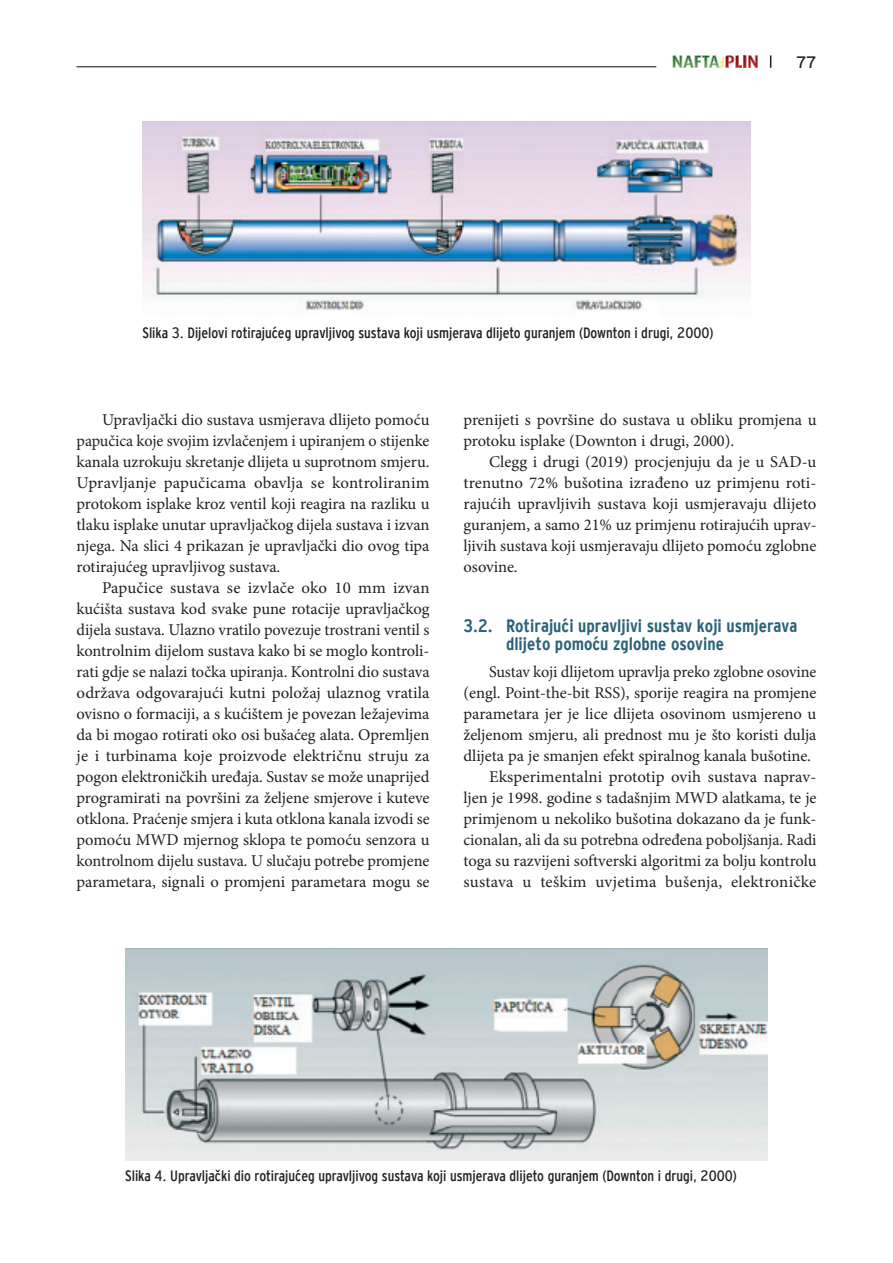
<style>
.page{position:relative;width:893px;height:1263px;background:#fff}
.page>*{position:absolute;margin:0;border:0;box-sizing:border-box;transform-origin:0 0}
.t1{font:700 18px/18px "Alan Interstate Mono Cond";color:#2b6378}
.t2{font:16.5px/21px "Minion Pro";color:#231f20;text-align:justify}
.t3{font:16.5px "Alan Interstate Mono";color:#231f20}
.t4{font:15px "Alan Interstate Mono Cond";color:#231f20}
</style>
<div class="page">
<img style="left:142px;top:122px;width:608px;height:189px">
<img style="left:125px;top:949px;width:643px;height:211px">
<svg style="left:673px;top:55px;width:85px;height:13px"></svg>
<svg style="left:770px;top:55px;width:1px;height:13px"></svg>
<hr style="left:77px;top:66px;width:579px;height:1px;background:#231f20">
<p class="t3" style="left:796px;top:52px;width:22px">77</p>
<p class="t4" style="left:142px;top:324px;width:573px">Slika 3. Dijelovi rotirajućeg upravljivog sustava koji usmjerava dlijeto guranjem (Downton i drugi, 2000)</p>
<p class="t2" style="left:77px;top:409px;width:355px;text-indent:26px">Upravljački dio sustava usmjerava dlijeto pomoću papučica koje svojim izvlačenjem i upiranjem o stijenke kanala uzrokuju skretanje dlijeta u suprotnom smjeru.<br>Upravljanje papučicama obavlja se kontroliranim protokom isplake kroz ventil koji reagira na razliku u tlaku isplake unutar upravljačkog dijela sustava i izvan njega. Na slici 4 prikazan je upravljački dio ovog tipa rotirajućeg upravljivog sustava.</p>
<p class="t2" style="left:77px;top:577px;width:355px;text-indent:26px">Papučice sustava se izvlače oko 10 mm izvan kućišta sustava kod svake pune rotacije upravljačkog dijela sustava. Ulazno vratilo povezuje trostrani ventil s kontrolnim dijelom sustava kako bi se moglo kontroli&shy;rati gdje se nalazi točka upiranja. Kontrolni dio sustava održava odgovarajući kutni položaj ulaznog vratila ovisno o formaciji, a s kućištem je povezan ležajevima da bi mogao rotirati oko osi bušaćeg alata. Opremljen je i turbinama koje proizvode električnu struju za pogon elektroničkih uređaja. Sustav se može unaprijed programirati na površini za željene smjerove i kuteve otklona. Praćenje smjera i kuta otklona kanala izvodi se pomoću MWD mjernog sklopa te pomoću senzora u kontrolnom dijelu sustava. U slučaju potrebe promjene parametara, signali o promjeni parametara mogu se</p>
<p class="t2" style="left:463px;top:409px;width:355px">prenijeti s površine do sustava u obliku promjena u protoku isplake (Downton i drugi, 2000).</p>
<p class="t2" style="left:463px;top:451px;width:355px;text-indent:26px">Clegg i drugi (2019) procjenjuju da je u SAD-u trenutno 72% bušotina izrađeno uz primjenu roti&shy;rajućih upravljivih sustava koji usmjeravaju dlijeto guranjem, a samo 21% uz primjenu rotirajućih uprav&shy;ljivih sustava koji usmjeravaju dlijeto pomoću zglobne osovine.</p>
<p class="t1" style="left:506px;top:617px;width:293px;text-indent:-43px">3.2. Rotirajući upravljivi sustav koji usmjerava dlijeto pomoću zglobne osovine</p>
<p class="t2" style="left:489px;top:661px;width:329px">Sustav koji dlijetom upravlja preko zglobne osovine</p>
<p class="t2" style="left:463px;top:682px;width:355px">(engl. Point-the-bit RSS), sporije reagira na promjene</p>
<p class="t2" style="left:463px;top:703px;width:354px">parametara jer je lice dlijeta osovinom usmjereno u</p>
<p class="t2" style="left:463px;top:724px;width:354px">željenom smjeru, ali prednost mu je što koristi dulja</p>
<p class="t2" style="left:463px;top:745px;width:349px">dlijeta pa je smanjen efekt spiralnog kanala bušotine.</p>
<p class="t2" style="left:489px;top:766px;width:329px">Eksperimentalni prototip ovih sustava naprav-</p>
<p class="t2" style="left:463px;top:787px;width:355px">ljen je 1998. godine s tadašnjim MWD alatkama, te je</p>
<p class="t2" style="left:463px;top:808px;width:354px">primjenom u nekoliko bušotina dokazano da je funk-</p>
<p class="t2" style="left:463px;top:829px;width:355px">cionalan, ali da su potrebna određena poboljšanja. Radi</p>
<p class="t2" style="left:463px;top:850px;width:355px">toga su razvijeni softverski algoritmi za bolju kontrolu</p>
<p class="t2" style="left:463px;top:871px;width:354px">sustava u teškim uvjetima bušenja, elektroničke</p>
<p class="t4" style="left:125px;top:1167px;width:613px">Slika 4. Upravljački dio rotirajućeg upravljivog sustava koji usmjerava dlijeto guranjem (Downton i drugi, 2000)</p>
</div>
